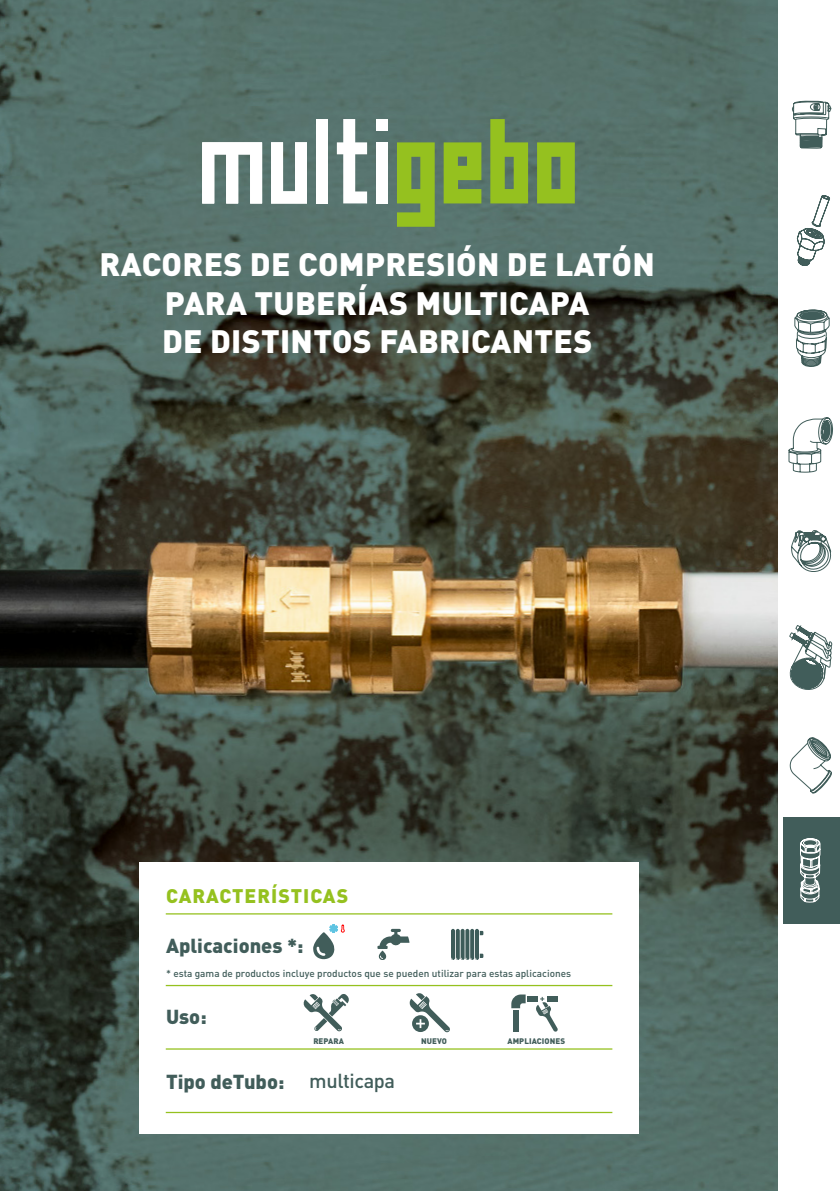
<style>
.page{position:relative;width:840px;height:1191px;background:#fff}
.page>*{position:absolute;margin:0;border:0;box-sizing:border-box;transform-origin:0 0}
.t1{font:900 32px/38.4px "DIN Pro";letter-spacing:.01em;color:#fff;text-align:center}
.t2{font:900 20px "DIN Pro";color:#415d5a}
.t3{font:500 20px "DIN Pro";letter-spacing:-.02em;color:#415d5a}
.t4{font:900 19.4px "DIN Pro";letter-spacing:.05em;color:#95c11f}
.t5{font:500 10px "DIN Pro";color:#415d5a}
.t6{font:900 8px "DIN Pro";letter-spacing:.01em;color:#415d5a}
</style>
<div class="page">
<div style="left:782px;top:817px;width:57px;height:106px;background:#415d5a"></div>
<svg style="left:789px;top:737px;width:43px;height:56px"></svg>
<svg style="left:791px;top:530px;width:41px;height:42px"></svg>
<svg style="left:789px;top:625px;width:42px;height:65px"></svg>
<svg style="left:799px;top:838px;width:21px;height:86px"></svg>
<svg style="left:788px;top:100px;width:44px;height:373px"></svg>
<img style="left:0;top:0;width:776px;height:1191px">
<svg style="left:397px;top:142px;width:37px;height:85px;background:#8ab42c"></svg>
<svg style="left:443px;top:142px;width:38px;height:61px;background:#8bb52a"></svg>
<svg style="left:490px;top:119px;width:38px;height:84px;background:#84ab33"></svg>
<svg style="left:536px;top:142px;width:38px;height:61px;background:#8ab42b"></svg>
<div style="left:316px;top:119px;width:12px;height:84px;background:#fff"></div>
<div style="left:376px;top:142px;width:12px;height:61px;background:#fff"></div>
<div style="left:376px;top:119px;width:12px;height:12px;background:#fff"></div>
<svg style="left:336px;top:119px;width:31px;height:84px"></svg>
<svg style="left:202px;top:142px;width:60px;height:61px"></svg>
<svg style="left:271px;top:142px;width:36px;height:61px"></svg>
<div style="left:139px;top:862px;width:499px;height:272px;background:#fff"></div>
<svg style="left:451px;top:929px;width:32px;height:31px"></svg>
<svg style="left:409px;top:993px;width:41px;height:39px"></svg>
<div style="left:512px;top:1010px;width:6px;height:21px;background:#415d5a"></div>
<div style="left:527px;top:996px;width:10px;height:5px;background:#415d5a"></div>
<div style="left:546px;top:996px;width:11px;height:5px;background:#415d5a"></div>
<svg style="left:511px;top:994px;width:14px;height:14px"></svg>
<svg style="left:535px;top:997px;width:22px;height:35px"></svg>
<svg style="left:303px;top:994px;width:46px;height:37px"></svg>
<hr style="left:166px;top:985px;width:446px;height:1px;background:#95c11f">
<hr style="left:166px;top:913px;width:446px;height:1px;background:#95c11f">
<hr style="left:166px;top:1048px;width:446px;height:1px;background:#95c11f">
<hr style="left:166px;top:1111px;width:446px;height:2px;background:#95c11f">
<svg style="left:313px;top:924px;width:31px;height:35px"></svg>
<svg style="left:377px;top:929px;width:32px;height:31px"></svg>
<h1 class="t1" style="left:99px;top:245px;width:556px">RACORES DE COMPRESIÓN DE LATÓN<br>PARA TUBERÍAS MULTICAPA<br>DE DISTINTOS FABRICANTES</h1>
<h3 class="t4" style="left:166px;top:884px;width:184px">CARACTERÍSTICAS</h3>
<h2 class="t2" style="left:166px;top:933px;width:139px">Aplicaciones *:</h2>
<p class="t5" style="left:166px;top:968px;width:406px">* esta gama de productos incluye productos que se pueden utilizar para estas aplicaciones</p>
<h2 class="t2" style="left:166px;top:1005px;width:42px">Uso:</h2>
<h2 class="t2" style="left:166px;top:1069px;width:120px">Tipo deTubo:</h2>
<p class="t6" style="left:313px;top:1035px;width:32px">REPARA</p>
<p class="t6" style="left:421px;top:1035px;width:27px">NUEVO</p>
<p class="t6" style="left:507px;top:1035px;width:59px">AMPLIACIONES</p>
<h2 class="t3" style="left:309px;top:1072px;width:87px">multicapa</h2>
</div>
